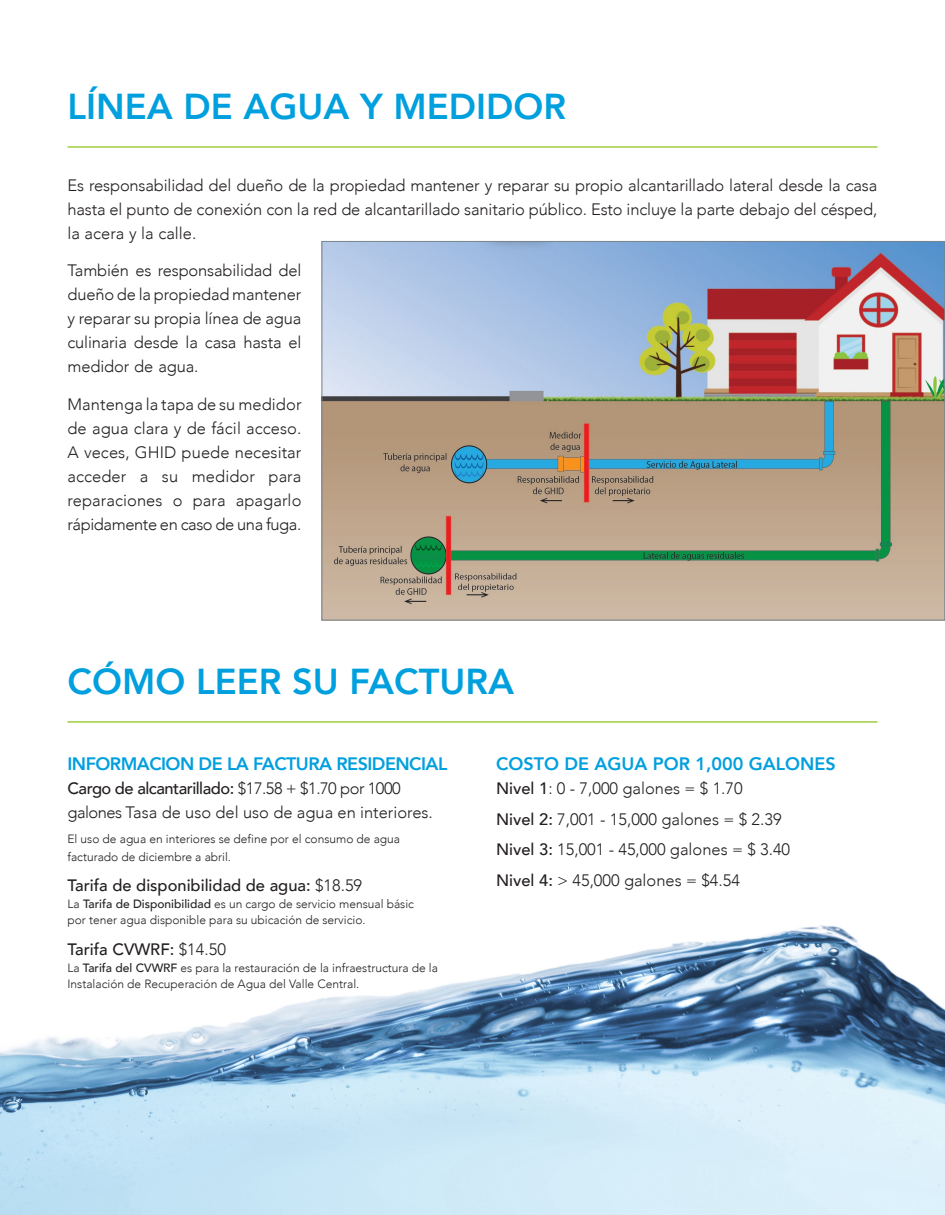
<style>
.page{position:relative;width:945px;height:1215px;background:#fff}
.page>*{position:absolute;margin:0;border:0;box-sizing:border-box;transform-origin:0 0}
.Header_1{font:800 36px "Avenir";color:#009fde}
.Header_2{font:800 18px "Avenir";letter-spacing:-.03em;color:#009fde}
.Header_2-2{font:800 18px "Avenir";color:#009fde}
.t1{font:300 16.5px/24px "Avenir";letter-spacing:-.01em;color:#231f20;text-align:justify}
.t2{font:500 16.5px "Avenir";color:#231f20}
.t3{font:300 12px/16.5px "Avenir";color:#231f20}
.s1{font-weight:500}
.s2{font-weight:300}
</style>
<div class="page">
<img style="left:0;top:925px;width:945px;height:290px">
<hr style="left:68px;top:146px;width:810px;height:2px;background:#80bd01">
<hr style="left:68px;top:721px;width:810px;height:2px;background:#80bd01">
<img style="left:324px;top:243px;width:619px;height:375px">
<p class="Header_1" style="left:68px;top:79px;width:500px">LÍNEA DE AGUA Y MEDIDOR</p>
<p class="t1" style="left:68px;top:173px;width:811px">Es responsabilidad del dueño de la propiedad mantener y reparar su propio alcantarillado lateral desde la casa hasta el punto de conexión con la red de alcantarillado sanitario público. Esto incluye la parte debajo del césped, la acera y la calle.</p>
<p class="t1" style="left:68px;top:259px;width:235px">También es responsabilidad del dueño de la propiedad mantener y reparar su propia línea de agua culinaria desde la casa hasta el medidor de agua.</p>
<p class="t1" style="left:68px;top:392px;width:236px">Mantenga la tapa de su medidor de agua clara y de fácil acceso.<br>A veces, GHID puede necesitar acceder a su medidor para reparaciones o para apagarlo rápidamente en caso de una fuga.</p>
<p class="Header_1" style="left:68px;top:654px;width:448px">CÓMO LEER SU FACTURA</p>
<p class="Header_2" style="left:68px;top:750px;width:381px">INFORMACION DE LA FACTURA RESIDENCIAL</p>
<p class="t1" style="left:68px;top:776px;width:367px"><span class="s1">Cargo de alcantarillado:</span> $17.58 + $1.70 por 1000 galones Tasa de uso del uso de agua en interiores.</p>
<p class="t3" style="left:68px;top:830px;width:334px;line-height:18px">El uso de agua en interiores se define por el consumo de agua facturado de diciembre a abril.</p>
<p class="t2" style="left:68px;top:871px;width:296px">Tarifa de disponibilidad de agua: <span class="s2">$18.59</span></p>
<p class="t3" style="left:68px;top:896px;width:348px">La <span class="s1">Tarifa de Disponibilidad</span> es un cargo de servicio mensual básic por tener agua disponible para su ubicación de servicio.</p>
<p class="t2" style="left:68px;top:935px;width:160px">Tarifa CVWRF: <span class="s2">$14.50</span></p>
<p class="t3" style="left:68px;top:959px;width:372px">La <span class="s1">Tarifa del CVWRF</span> es para la restauración de la infraestructura de la<br>Instalación de Recuperación de Agua del Valle Central.</p>
<p class="Header_2-2" style="left:496px;top:750px;width:341px">COSTO DE AGUA POR 1,000 GALONES</p>
<p class="t1" style="left:496px;top:776px;width:248px"><span class="s1">Nivel 1</span>: 0 - 7,000 galones = $ 1.70</p>
<p class="t1" style="left:496px;top:807px;width:287px"><span class="s1">Nivel 2:</span> 7,001 - 15,000 galones = $ 2.39</p>
<p class="t1" style="left:496px;top:838px;width:296px"><span class="s1">Nivel 3:</span> 15,001 - 45,000 galones = $ 3.40</p>
<p class="t1" style="left:496px;top:869px;width:245px"><span class="s1">Nivel 4:</span> &gt; 45,000 galones = $4.54</p>
</div>
